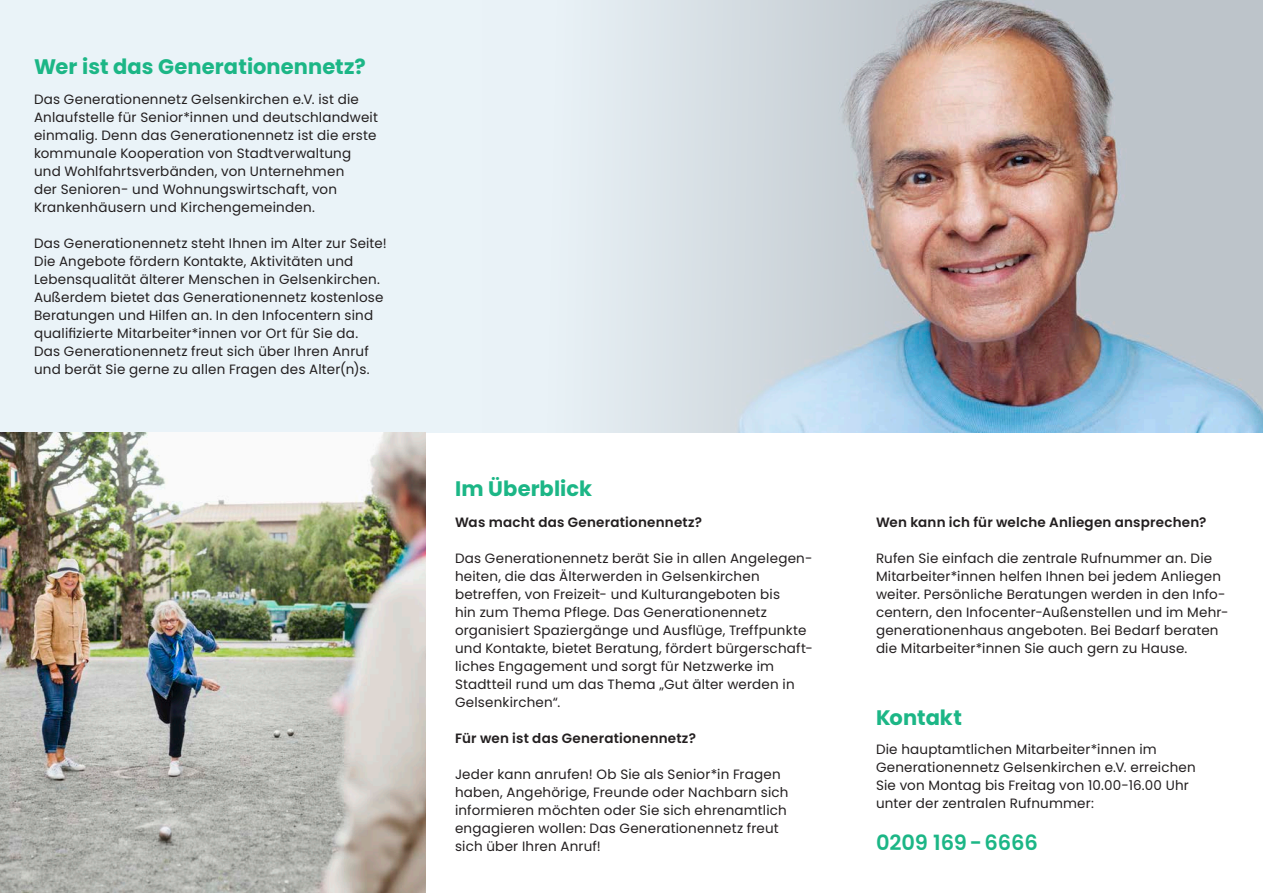
<style>
.page{position:relative;width:1263px;height:893px;background:#fff}
.page>*{position:absolute;margin:0;border:0;box-sizing:border-box;transform-origin:0 0}
.t1{font:700 21px "Poppins";letter-spacing:.005em;color:#1cb686}
.t2{font:600 21px "Poppins";letter-spacing:-.01em;color:#1cb686}
.t3{font:13.5px/18px "Poppins";letter-spacing:.015em;color:#231f20}
.t4{font:600 13.5px "Poppins";letter-spacing:.015em;color:#231f20}
</style>
<div class="page">
<div style="left:0;top:0;width:1255px;height:433px;background:#eaf3f8"></div>
<img style="left:622px;top:0;width:641px;height:433px">
<img style="left:0;top:433px;width:425px;height:460px">
<p class="t1" style="left:34px;top:54px;width:333px">Wer ist das Generationennetz?</p>
<p class="t3" style="left:34px;top:90px;width:345px">Das Generationennetz Gelsenkirchen e.V. ist die Anlaufstelle für Senior*innen und deutschlandweit einmalig. Denn das Generationennetz ist die erste kommunale Kooperation von Stadtverwaltung und Wohlfahrtsverbänden, von Unternehmen<br>der Senioren- und Wohnungswirtschaft, von Krankenhäusern und Kirchengemeinden.</p>
<p class="t3" style="left:34px;top:234px;width:354px">Das Generationennetz steht Ihnen im Alter zur Seite!<br>Die Angebote fördern Kontakte, Aktivitäten und Lebensqualität älterer Menschen in Gelsenkirchen.<br>Außerdem bietet das Generationennetz kostenlose Beratungen und Hilfen an. In den Infocentern sind qualifizierte Mitarbeiter*innen vor Ort für Sie da.<br>Das Generationennetz freut sich über Ihren Anruf und berät Sie gerne zu allen Fragen des Alter(n)s.</p>
<p class="t1" style="left:455px;top:476px;width:139px">Im Überblick</p>
<p class="t4" style="left:455px;top:514px;width:248px">Was macht das Generationennetz?</p>
<p class="t3" style="left:455px;top:549px;width:359px">Das Generationennetz berät Sie in allen Angelegen&shy;heiten, die das Älterwerden in Gelsenkirchen betreffen, von Freizeit- und Kulturangeboten bis<br>hin zum Thema Pflege. Das Generationennetz organisiert Spaziergänge und Ausflüge, Treffpunkte und Kontakte, bietet Beratung, fördert bürgerschaft&shy;liches Engagement und sorgt für Netzwerke im Stadtteil rund um das Thema „Gut älter werden in Gelsenkirchen“.</p>
<p class="t4" style="left:455px;top:730px;width:242px">Für wen ist das Generationennetz?</p>
<p class="t3" style="left:455px;top:765px;width:335px">Jeder kann anrufen! Ob Sie als Senior*in Fragen haben, Angehörige, Freunde oder Nachbarn sich informieren möchten oder Sie sich ehrenamtlich engagieren wollen: Das Generationennetz freut sich über Ihren Anruf!</p>
<p class="t4" style="left:876px;top:514px;width:332px">Wen kann ich für welche Anliegen ansprechen?</p>
<p class="t3" style="left:876px;top:549px;width:354px">Rufen Sie einfach die zentrale Rufnummer an. Die Mitarbeiter*innen helfen Ihnen bei jedem Anliegen weiter. Persönliche Beratungen werden in den Info&shy;centern, den Infocenter-Außenstellen und im Mehr&shy;generationenhaus angeboten. Bei Bedarf beraten die Mitarbeiter*innen Sie auch gern zu Hause.</p>
<p class="t1" style="left:876px;top:705px;width:87px">Kontakt</p>
<p class="t3" style="left:876px;top:740px;width:321px">Die hauptamtlichen Mitarbeiter*innen im Generationennetz Gelsenkirchen e.V. erreichen Sie von Montag bis Freitag von 10.00-16.00 Uhr unter der zentralen Rufnummer:</p>
<p class="t2" style="left:876px;top:830px;width:163px">0209 169 - 6666</p>
</div>
